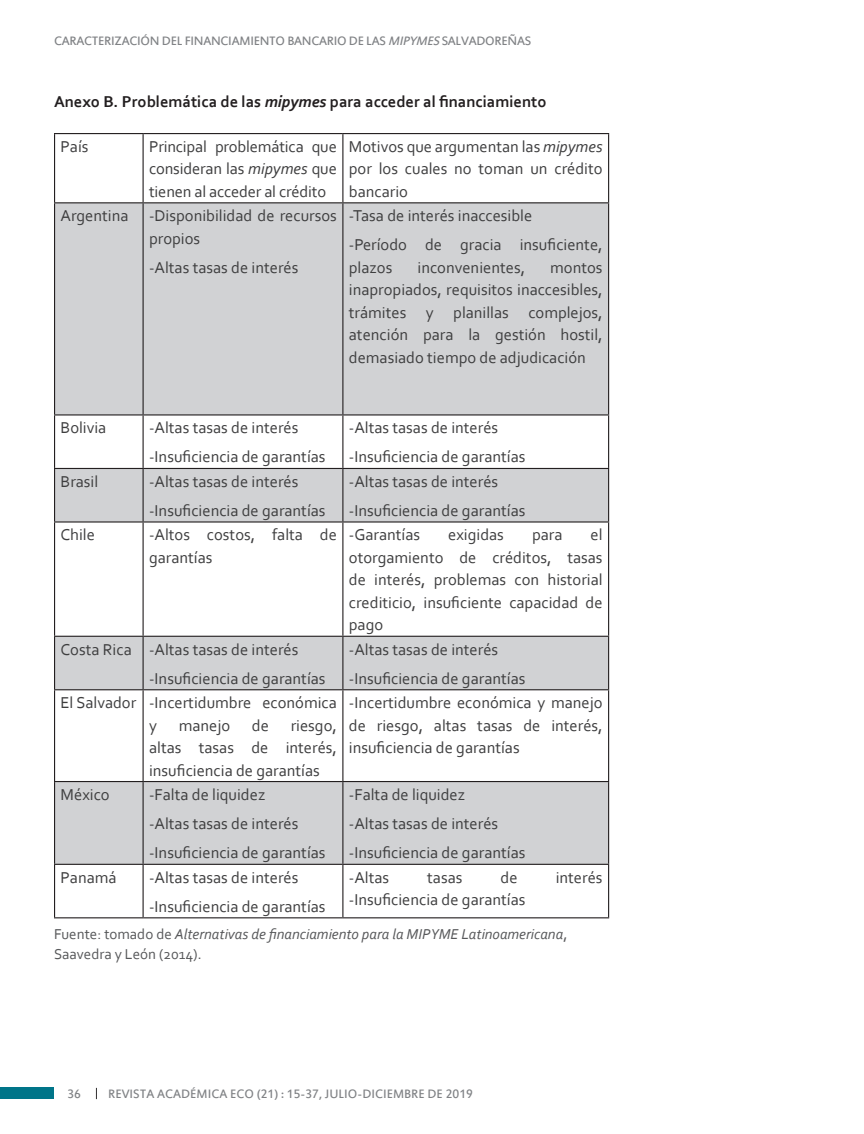
<style>
.page{position:relative;width:864px;height:1134px;background:#fff}
.page>*{position:absolute;margin:0;border:0;box-sizing:border-box;transform-origin:0 0}
.TEXTO{font:16.5px/22.5px "Corbel";color:#3e3e3f;text-align:justify}
.FIGURA_TITULO{font:700 16.5px "Corbel";color:#231f20}
.FUENTE{font:italic 15px/19.5px "Corbel";color:#57585a}
.t1{font:13.5px "Estrangelo Edessa";letter-spacing:-.02em;color:#808285}
.t2{font:13.5px "Estrangelo Edessa";color:#808285}
.s1{font-style:italic}
.s2{font-style:normal}
</style>
<div class="page">
<div style="left:0;top:1088px;width:54px;height:11px;background:#007589"></div>
<svg style="left:55px;top:203px;width:553px;height:661px;fill:#d1d2d4"></svg>
<hr style="left:54px;top:133px;width:89px;height:1px;background:#231f20">
<hr style="left:54px;top:134px;width:1px;height:68px;background:#231f20">
<hr style="left:143px;top:133px;width:200px;height:1px;background:#231f20">
<hr style="left:143px;top:134px;width:1px;height:68px;background:#231f20">
<hr style="left:343px;top:133px;width:266px;height:1px;background:#231f20">
<hr style="left:342px;top:134px;width:1px;height:68px;background:#231f20">
<hr style="left:608px;top:134px;width:1px;height:68px;background:#231f20">
<hr style="left:54px;top:202px;width:89px;height:1px;background:#231f20">
<hr style="left:54px;top:203px;width:1px;height:211px;background:#231f20">
<hr style="left:143px;top:202px;width:200px;height:1px;background:#231f20">
<hr style="left:143px;top:203px;width:1px;height:211px;background:#231f20">
<hr style="left:343px;top:202px;width:266px;height:1px;background:#231f20">
<hr style="left:342px;top:203px;width:1px;height:211px;background:#231f20">
<hr style="left:608px;top:203px;width:1px;height:211px;background:#231f20">
<hr style="left:54px;top:414px;width:89px;height:2px;background:#231f20">
<hr style="left:54px;top:416px;width:1px;height:52px;background:#231f20">
<hr style="left:143px;top:414px;width:200px;height:2px;background:#231f20">
<hr style="left:143px;top:416px;width:1px;height:52px;background:#231f20">
<hr style="left:343px;top:414px;width:266px;height:2px;background:#231f20">
<hr style="left:342px;top:416px;width:1px;height:52px;background:#231f20">
<hr style="left:608px;top:416px;width:1px;height:52px;background:#231f20">
<hr style="left:54px;top:468px;width:89px;height:1px;background:#231f20">
<hr style="left:54px;top:469px;width:1px;height:52px;background:#231f20">
<hr style="left:143px;top:468px;width:200px;height:1px;background:#231f20">
<hr style="left:143px;top:469px;width:1px;height:52px;background:#231f20">
<hr style="left:343px;top:468px;width:266px;height:1px;background:#231f20">
<hr style="left:342px;top:469px;width:1px;height:52px;background:#231f20">
<hr style="left:608px;top:469px;width:1px;height:52px;background:#231f20">
<hr style="left:54px;top:521px;width:89px;height:2px;background:#231f20">
<hr style="left:54px;top:523px;width:1px;height:113px;background:#231f20">
<hr style="left:143px;top:521px;width:200px;height:2px;background:#231f20">
<hr style="left:143px;top:523px;width:1px;height:113px;background:#231f20">
<hr style="left:343px;top:521px;width:266px;height:2px;background:#231f20">
<hr style="left:342px;top:523px;width:1px;height:113px;background:#231f20">
<hr style="left:608px;top:523px;width:1px;height:113px;background:#231f20">
<hr style="left:54px;top:636px;width:89px;height:1px;background:#231f20">
<hr style="left:54px;top:637px;width:1px;height:52px;background:#231f20">
<hr style="left:143px;top:636px;width:200px;height:1px;background:#231f20">
<hr style="left:143px;top:637px;width:1px;height:52px;background:#231f20">
<hr style="left:343px;top:636px;width:266px;height:1px;background:#231f20">
<hr style="left:342px;top:637px;width:1px;height:52px;background:#231f20">
<hr style="left:608px;top:637px;width:1px;height:52px;background:#231f20">
<hr style="left:54px;top:689px;width:89px;height:1px;background:#231f20">
<hr style="left:54px;top:690px;width:1px;height:91px;background:#231f20">
<hr style="left:143px;top:689px;width:200px;height:1px;background:#231f20">
<hr style="left:143px;top:690px;width:1px;height:91px;background:#231f20">
<hr style="left:343px;top:689px;width:266px;height:1px;background:#231f20">
<hr style="left:342px;top:690px;width:1px;height:91px;background:#231f20">
<hr style="left:608px;top:690px;width:1px;height:91px;background:#231f20">
<hr style="left:54px;top:781px;width:89px;height:1px;background:#231f20">
<hr style="left:54px;top:782px;width:1px;height:82px;background:#231f20">
<hr style="left:143px;top:781px;width:200px;height:1px;background:#231f20">
<hr style="left:143px;top:782px;width:1px;height:82px;background:#231f20">
<hr style="left:343px;top:781px;width:266px;height:1px;background:#231f20">
<hr style="left:342px;top:782px;width:1px;height:82px;background:#231f20">
<hr style="left:608px;top:782px;width:1px;height:82px;background:#231f20">
<hr style="left:54px;top:864px;width:89px;height:1px;background:#231f20">
<hr style="left:54px;top:865px;width:1px;height:52px;background:#231f20">
<hr style="left:143px;top:864px;width:200px;height:1px;background:#231f20">
<hr style="left:143px;top:865px;width:1px;height:52px;background:#231f20">
<hr style="left:343px;top:864px;width:266px;height:1px;background:#231f20">
<hr style="left:342px;top:865px;width:1px;height:52px;background:#231f20">
<hr style="left:608px;top:865px;width:1px;height:52px;background:#231f20">
<hr style="left:54px;top:917px;width:89px;height:1px;background:#231f20">
<hr style="left:143px;top:917px;width:200px;height:1px;background:#231f20">
<hr style="left:343px;top:917px;width:266px;height:1px;background:#231f20">
<p class="t1" style="left:54px;top:34px;width:479px">CARACTERIZACIÓN DEL FINANCIAMIENTO BANCARIO DE LAS <span class="s1">MIPYMES</span>SALVADOREÑAS</p>
<p class="FIGURA_TITULO" style="left:54px;top:91px;width:494px">Anexo B. Problemática de las <span class="s1">mipymes</span> para acceder al financiamiento</p>
<p class="TEXTO" style="left:61px;top:135px;width:29px">País</p>
<p class="TEXTO" style="left:149px;top:135px;width:189px">Principal problemática que consideran las <span class="s1">mipymes</span> que tienen al acceder al crédito</p>
<p class="TEXTO" style="left:349px;top:135px;width:255px">Motivos que argumentan las <span class="s1">mipymes </span>por los cuales no toman un crédito bancario</p>
<p class="TEXTO" style="left:61px;top:204px;width:70px">Argentina</p>
<p class="TEXTO" style="left:149px;top:204px;width:189px">-Disponibilidad de recursos propios</p>
<p class="TEXTO" style="left:149px;top:256px;width:151px">-Altas tasas de interés</p>
<p class="TEXTO" style="left:349px;top:204px;width:185px">-Tasa de interés inaccesible</p>
<p class="TEXTO" style="left:349px;top:233px;width:255px">-Período de gracia insuficiente, plazos</p>
<p class="TEXTO" style="left:418px;top:256px;width:109px">inconvenientes,</p>
<p class="TEXTO" style="left:349px;top:256px;width:255px;text-indent:201px">montos inapropiados, requisitos inaccesibles, trámites y planillas complejos, atención para la gestión hostil, demasiado tiempo de adjudicación</p>
<p class="TEXTO" style="left:61px;top:416px;width:47px">Bolivia</p>
<p class="TEXTO" style="left:149px;top:416px;width:151px">-Altas tasas de interés</p>
<p class="TEXTO" style="left:149px;top:445px;width:178px">-Insuficiencia de garantías</p>
<p class="TEXTO" style="left:61px;top:470px;width:39px">Brasil</p>
<p class="TEXTO" style="left:149px;top:470px;width:151px">-Altas tasas de interés</p>
<p class="TEXTO" style="left:149px;top:499px;width:178px">-Insuficiencia de garantías</p>
<p class="TEXTO" style="left:349px;top:416px;width:151px">-Altas tasas de interés</p>
<p class="TEXTO" style="left:349px;top:445px;width:178px">-Insuficiencia de garantías</p>
<p class="TEXTO" style="left:349px;top:470px;width:151px">-Altas tasas de interés</p>
<p class="TEXTO" style="left:349px;top:499px;width:178px">-Insuficiencia de garantías</p>
<p class="TEXTO" style="left:61px;top:523px;width:36px">Chile</p>
<p class="TEXTO" style="left:149px;top:523px;width:189px">-Altos costos, falta de garantías</p>
<p class="TEXTO" style="left:349px;top:523px;width:73px">-Garantías</p>
<p class="TEXTO" style="left:448px;top:523px;width:57px">exigidas</p>
<p class="TEXTO" style="left:532px;top:523px;width:32px">para</p>
<p class="TEXTO" style="left:349px;top:523px;width:255px;text-indent:242px">el otorgamiento de créditos, tasas de interés, problemas con historial crediticio, insuficiente capacidad de pago</p>
<p class="TEXTO" style="left:61px;top:637px;width:73px">Costa Rica</p>
<p class="TEXTO" style="left:149px;top:637px;width:151px">-Altas tasas de interés</p>
<p class="TEXTO" style="left:149px;top:667px;width:178px">-Insuficiencia de garantías</p>
<p class="TEXTO" style="left:61px;top:691px;width:77px">El Salvador</p>
<p class="TEXTO" style="left:149px;top:691px;width:189px">-Incertidumbre económica y</p>
<p class="TEXTO" style="left:179px;top:713px;width:53px">manejo</p>
<p class="TEXTO" style="left:252px;top:713px;width:19px">de</p>
<p class="TEXTO" style="left:149px;top:713px;width:189px;text-indent:142px">riesgo, altas tasas de interés, insuficiencia de garantías</p>
<p class="TEXTO" style="left:61px;top:783px;width:51px">México</p>
<p class="TEXTO" style="left:149px;top:783px;width:118px">-Falta de liquidez</p>
<p class="TEXTO" style="left:149px;top:812px;width:151px">-Altas tasas de interés</p>
<p class="TEXTO" style="left:149px;top:841px;width:178px">-Insuficiencia de garantías</p>
<p class="TEXTO" style="left:349px;top:637px;width:151px">-Altas tasas de interés</p>
<p class="TEXTO" style="left:349px;top:667px;width:178px">-Insuficiencia de garantías</p>
<p class="TEXTO" style="left:349px;top:691px;width:255px">-Incertidumbre económica y manejo de riesgo, altas tasas de interés, insuficiencia de garantías</p>
<p class="TEXTO" style="left:349px;top:783px;width:118px">-Falta de liquidez</p>
<p class="TEXTO" style="left:349px;top:812px;width:151px">-Altas tasas de interés</p>
<p class="TEXTO" style="left:349px;top:841px;width:178px">-Insuficiencia de garantías</p>
<p class="TEXTO" style="left:349px;top:865px;width:42px">-Altas</p>
<p class="TEXTO" style="left:427px;top:865px;width:37px">tasas</p>
<p class="TEXTO" style="left:501px;top:865px;width:19px">de</p>
<p class="TEXTO" style="left:556px;top:865px;width:48px">interés</p>
<p class="TEXTO" style="left:349px;top:888px;width:178px">-Insuficiencia de garantías</p>
<p class="FUENTE" style="left:54px;top:924px;width:515px"><span class="s2">Fuente: tomado de</span> Alternativas de financiamiento para la MIPYME Latinoamericana<span class="s2">,<br>Saavedra y León (2014).</span></p>
<p class="TEXTO" style="left:61px;top:865px;width:58px">Panamá</p>
<p class="TEXTO" style="left:149px;top:865px;width:151px">-Altas tasas de interés</p>
<p class="TEXTO" style="left:149px;top:895px;width:178px">-Insuficiencia de garantías</p>
<p class="t1" style="left:68px;top:1087px;width:15px">36</p>
<p class="t2" style="left:108px;top:1087px;width:366px">REVISTA ACADÉMICA ECO (21) : 15-37, JULIO-DICIEMBRE DE 2019</p>
</div>
